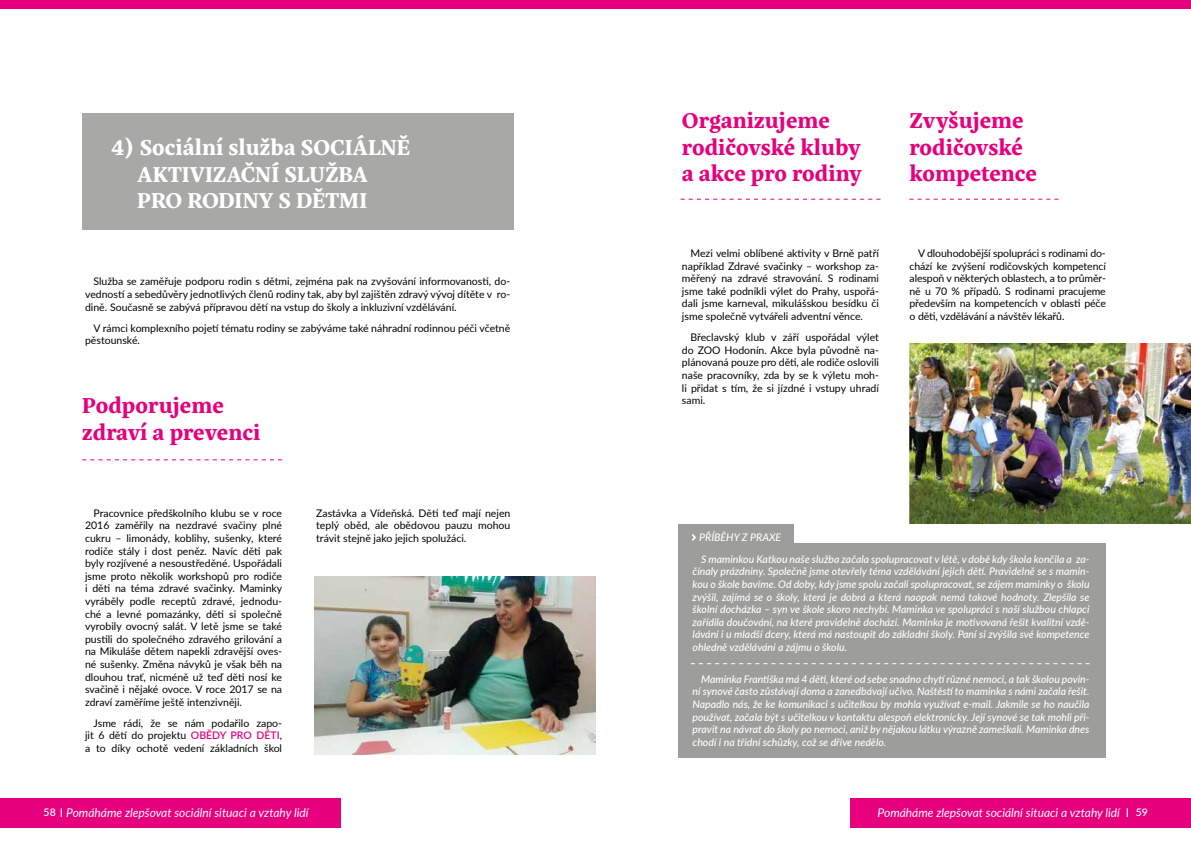
<style>
.page{position:relative;width:1191px;height:842px;background:#fff}
.page>*{position:absolute;margin:0;border:0;box-sizing:border-box;transform-origin:0 0}
.t1{font:700 22px/26.4px "Eskorte Latin";color:#e6007d}
.t2{font:700 22px/26.4px "Eskorte Latin";color:#fff}
.t3{font:italic 12px "Lato";color:#fff}
.t4{font:10.5px/12.6px "Lato";color:#000;text-align:justify}
.t5{font:italic 500 10.5px/12.6px "Lato";color:#fff;text-align:justify}
.s1{font-weight:600;color:#e6007d}
.s2{font-weight:600;font-style:normal;font-size:10.5px}
.s3{font-style:normal}
</style>
<div class="page">
<img style="left:315px;top:577px;width:280px;height:178px">
<img style="left:909px;top:343px;width:282px;height:181px">
<div style="left:678px;top:543px;width:428px;height:215px;background:#9d9d9c"></div>
<div style="left:678px;top:524px;width:116px;height:39px;background:#9d9d9c"></div>
<svg style="left:691px;top:663px;width:398px;height:1px"></svg>
<svg style="left:692px;top:534px;width:4px;height:7px"></svg>
<div style="left:850px;top:798px;width:341px;height:30px;background:#e6007d"></div>
<div style="left:595px;top:0;width:596px;height:9px;background:#e6007d"></div>
<div style="left:0;top:798px;width:340px;height:30px;background:#e6007d"></div>
<div style="left:0;top:0;width:595px;height:9px;background:#e6007d"></div>
<div style="left:82px;top:113px;width:431px;height:117px;background:#a8a8a7"></div>
<svg style="left:82px;top:459px;width:200px;height:1px"></svg>
<svg style="left:680px;top:199px;width:200px;height:1px"></svg>
<svg style="left:909px;top:199px;width:149px;height:1px"></svg>
<h1 class="t2" style="left:137px;top:134px;width:274px;text-indent:-26px">4) Sociální služba SOCIÁLNĚ<br>AKTIVIZAČNÍ SLUŽBA<br>PRO RODINY S DĚTMI</h1>
<p class="t4" style="left:85px;top:275px;width:427px;text-indent:9px">Služba se zaměřuje podporu rodin s dětmi, zejména pak na zvyšování informovanosti, do&shy;vedností a sebedůvěry jednotlivých členů rodiny tak, aby byl zajištěn zdravý vývoj dítěte v ro&shy;dině. Současně se zabývá přípravou dětí na vstup do školy a inkluzivní vzdělávání.</p>
<p class="t4" style="left:85px;top:321px;width:427px;text-indent:9px">V rámci komplexního pojetí tématu rodiny se zabýváme také náhradní rodinnou péči včetně pěstounské.</p>
<h1 class="t1" style="left:82px;top:393px;width:180px">Podporujeme zdraví a prevenci</h1>
<p class="t4" style="left:85px;top:506px;width:199px;text-indent:9px">Pracovnice předškolního klubu se v roce 2016 zaměřily na nezdravé svačiny plné cukru – limonády, koblihy, sušenky, které rodiče stály i dost peněz. Navíc děti pak byly rozjívené a nesoustředěné. Uspořádali jsme proto několik workshopů pro rodiče i děti na téma zdravé svačinky. Maminky vyráběly podle receptů zdravé, jednodu&shy;ché a levné pomazánky, děti si společně vyrobily ovocný salát. V letě jsme se také pustili do společného zdravého grilování a na Mikuláše dětem napekli zdravější oves&shy;né sušenky. Změna návyků je však běh na dlouhou trať, nicméně už teď děti nosí ke svačině i nějaké ovoce. V roce 2017 se na zdraví zaměříme ještě intenzivněji.</p>
<p class="t4" style="left:85px;top:716px;width:199px;text-indent:9px">Jsme rádi, že se nám podařilo zapo&shy;jit 6 dětí do projektu <span class="s1">OBĚDY PRO DĚTI</span>, a to díky ochotě vedení základních škol</p>
<p class="t4" style="left:316px;top:506px;width:196px">Zastávka a Vídeňská. Děti teď mají nejen teplý oběd, ale obědovou pauzu mohou trávit stejně jako jejich spolužáci.</p>
<h1 class="t1" style="left:682px;top:108px;width:181px">Organizujeme rodičovské kluby a akce pro rodiny</h1>
<p class="t4" style="left:682px;top:246px;width:198px;text-indent:9px">Mezi velmi oblíbené aktivity v Brně patří například Zdravé svačinky – workshop za&shy;měřený na zdravé stravování. S rodinami jsme také podnikli výlet do Prahy, uspořá&shy;dali jsme karneval, mikulášskou besídku či jsme společně vytvářeli adventní věnce.</p>
<p class="t4" style="left:682px;top:331px;width:199px;text-indent:9px">Břeclavský klub v září uspořádal výlet do ZOO Hodonín. Akce byla původně na&shy;plánovaná pouze pro děti, ale rodiče oslovili naše pracovníky, zda by se k výletu moh&shy;li přidat s tím, že si jízdné i vstupy uhradí sami.</p>
<h1 class="t1" style="left:909px;top:108px;width:129px">Zvyšujeme rodičovské kompetence</h1>
<p class="t4" style="left:909px;top:246px;width:198px;text-indent:9px">V dlouhodobější spolupráci s rodinami do&shy;chází ke zvýšení rodičovských kompetencí alespoň v některých oblastech, a to průměr&shy;ně u 70 % případů. S rodinami pracujeme především na kompetencích v oblasti péče o děti, vzdělávání a návštěv lékařů.</p>
<p class="t5" style="left:699px;top:530px;width:83px">PŘÍBĚHY Z PRAXE</p>
<p class="t5" style="left:692px;top:552px;width:398px;text-indent:9px">S maminkou Katkou naše služba začala spolupracovat v létě, v době kdy škola končila a za&shy;čínaly prázdniny. Společně jsme otevřely téma vzdělávání jejích dětí. Pravidelně se s mamin&shy;kou o škole bavíme. Od doby, kdy jsme spolu začali spolupracovat, se zájem maminky o školu zvýšil, zajímá se o školy, která je dobrá a která naopak nemá takové hodnoty. Zlepšila se školní docházka – syn ve škole skoro nechybí. Maminka ve spolupráci s naší službou chlapci zařídila doučování, na které pravidelně dochází. Maminka je motivovaná řešit kvalitní vzdě&shy;lávání i u mladší dcery, která má nastoupit do základní školy. Paní si zvýšila své kompetence ohledně vzdělávání a zájmu o školu.</p>
<p class="t5" style="left:692px;top:672px;width:398px;text-indent:9px">Maminka Františka má 4 děti, které od sebe snadno chytí různé nemoci, a tak školou povin&shy;ní synové často zůstávají doma a zanedbávají učivo. Naštěstí to maminka s námi začala řešit.<br>Napadlo nás, že ke komunikaci s učitelkou by mohla využívat e-mail. Jakmile se ho naučila používat, začala být s učitelkou v kontaktu alespoň elektronicky. Její synové se tak mohli při&shy;pravit na návrat do školy po nemoci, aniž by nějakou látku výrazně zameškali. Maminka dnes chodí i na třídní schůzky, což se dříve nedělo.</p>
<p class="t3" style="left:44px;top:804px;width:266px"><span class="s2">58</span> <span class="s3">I</span> Pomáháme zlepšovat sociální situaci a vztahy lidí</p>
<p class="t3" style="left:877px;top:804px;width:272px">Pomáháme zlepšovat sociální situaci a vztahy lidí <span class="s3">I</span> <span class="s2">59</span></p>
</div>
